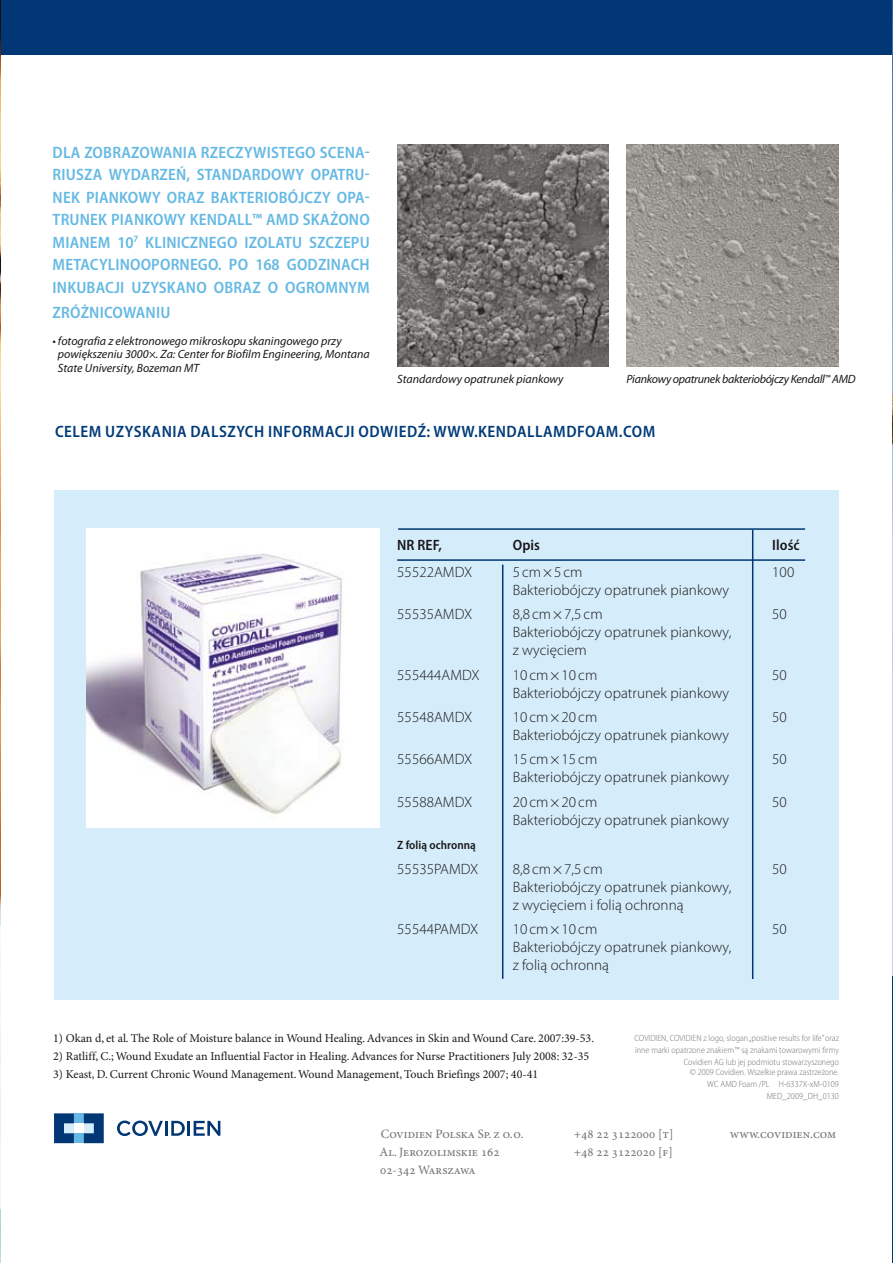
<style>
.page{position:relative;width:893px;height:1263px;background:#fff}
.page>*{position:absolute;margin:0;border:0;box-sizing:border-box;transform-origin:0 0}
.t1{font:600 semi-condensed 16.5px/22.5px "Myriad Pro";letter-spacing:.01em;color:#65b9e4;text-align:justify}
.t2{font:600 semi-condensed 16.5px "Myriad Pro";letter-spacing:.03em;color:#003b79}
.t3{font:300 15px/18px "Myriad Pro";letter-spacing:.005em;color:#1a171b}
.t4{font:600 semi-condensed 15px "Myriad Pro";letter-spacing:.005em;color:#1a171b}
.t5{font:12.75px "Minion Pro";color:#707173}
.t6{font:12px "Minion Pro";color:#1a171b}
.t7{font:italic 12px/13.5px "Myriad Pro";color:#1a171b}
.t8{font:italic 12px "Myriad Pro";letter-spacing:-.025em;color:#1a171b}
.t9{font:600 semi-condensed 12px "Myriad Pro";letter-spacing:.005em;color:#1a171b}
.t10{font:300 semi-condensed 9px/12px "Myriad Pro";color:#74747b;text-align:right}
.t11{font:300 semi-condensed 9px/12px "Myriad Pro";color:#707173;text-align:right}
.s1{font-size:9px}
</style>
<div class="page">
<div style="left:0;top:0;width:893px;height:54px;background:#003774"></div>
<img style="left:0;top:0;width:1px;height:1263px">
<hr style="left:0;top:926px;width:1px;height:282px;background:#fff">
<img style="left:892px;top:0;width:1px;height:828px">
<hr style="left:892px;top:828px;width:1px;height:148px;background:#d5edfa">
<hr style="left:892px;top:976px;width:1px;height:287px;background:#003b79">
<img style="left:627px;top:145px;width:211px;height:221px">
<img style="left:397px;top:145px;width:212px;height:221px">
<div style="left:55px;top:490px;width:784px;height:509px;background:#d5edfa"></div>
<img style="left:86px;top:528px;width:293px;height:300px">
<hr style="left:398px;top:528px;width:407px;height:2px;background:#003774">
<hr style="left:397px;top:559px;width:408px;height:2px;background:#003774">
<hr style="left:502px;top:565px;width:1px;height:414px;background:#003774">
<hr style="left:752px;top:530px;width:1px;height:449px;background:#003774">
<svg style="left:117px;top:1120px;width:46px;height:16px"></svg>
<hr style="left:165px;top:1121px;width:3px;height:15px;background:#003774">
<svg style="left:171px;top:1121px;width:14px;height:15px"></svg>
<hr style="left:187px;top:1121px;width:3px;height:15px;background:#003774">
<svg style="left:194px;top:1121px;width:26px;height:15px"></svg>
<div style="left:74px;top:1113px;width:10px;height:10px;background:#65b9e4"></div>
<div style="left:74px;top:1133px;width:10px;height:10px;background:#65b9e4"></div>
<svg style="left:54px;top:1113px;width:20px;height:30px"></svg>
<svg style="left:84px;top:1113px;width:20px;height:30px"></svg>
<p class="t1" style="left:53px;top:141px;width:319px">DLA ZOBRAZOWANIA RZECZYWISTEGO SCENA-RIUSZA WYDARZEŃ, STANDARDOWY OPATRU-NEK PIANKOWY ORAZ BAKTERIOBÓJCZY OPA-TRUNEK PIANKOWY KENDALL™ AMD</p>
<p class="t1" style="left:53px;top:209px;width:319px;text-align:left;text-indent:250px">SKAŻONO<br>MIANEM 10<sup>7</sup> KLINICZNEGO IZOLATU SZCZEPU<br>METACYLINOOPORNEGO. PO 168 GODZINACH<br>INKUBACJI UZYSKANO OBRAZ O OGROMNYM</p>
<p class="t1" style="left:53px;top:302px;width:119px">ZRÓŻNICOWANIU</p>
<p class="t7" style="left:58px;top:334px;width:313px;text-indent:-6px">• fotografia z elektronowego mikroskopu skaningowego przy powiększeniu 3000×. Za: Center for Biofilm Engineering, Montana<br>State University, Bozeman MT</p>
<p class="t7" style="left:397px;top:372px;width:168px">Standardowy opatrunek piankowy</p>
<p class="t8" style="left:627px;top:372px;width:230px">Piankowy opatrunek bakteriobójczy Kendall<span class="s1">™</span> AMD</p>
<p class="t2" style="left:55px;top:422px;width:393px">CELEM UZYSKANIA DALSZYCH INFORMACJI ODWIEDŹ: WWW</p>
<p class="t2" style="left:474px;top:422px;width:15px">.KENDALL</p>
<p class="t2" style="left:543px;top:422px;width:92px">AMDFOAM.COM</p>
<p class="t4" style="left:397px;top:537px;width:46px">NR REF,</p>
<p class="t4" style="left:513px;top:537px;width:29px">OPIS</p>
<p class="t4" style="left:772px;top:537px;width:29px">ILOŚĆ</p>
<p class="t3" style="left:397px;top:563px;width:77px">55522AMDX</p>
<p class="t3" style="left:513px;top:563px;width:71px">5cm×5cm</p>
<p class="t3" style="left:772px;top:563px;width:24px">100</p>
<p class="t3" style="left:513px;top:581px;width:218px">Bakteriobójczy opatrunek piankowy</p>
<p class="t3" style="left:397px;top:606px;width:77px">55535AMDX</p>
<p class="t3" style="left:513px;top:606px;width:91px">8,8 cm×7,5 cm</p>
<p class="t3" style="left:772px;top:606px;width:16px">50</p>
<p class="t3" style="left:513px;top:624px;width:220px">Bakteriobójczy opatrunek piankowy, z wycięciem</p>
<p class="t3" style="left:397px;top:666px;width:84px">555444AMDX</p>
<p class="t3" style="left:513px;top:666px;width:86px">10cm×10cm</p>
<p class="t3" style="left:772px;top:666px;width:16px">50</p>
<p class="t3" style="left:513px;top:684px;width:218px">Bakteriobójczy opatrunek piankowy</p>
<p class="t3" style="left:397px;top:708px;width:77px">55548AMDX</p>
<p class="t3" style="left:513px;top:708px;width:86px">10cm×20cm</p>
<p class="t3" style="left:772px;top:708px;width:16px">50</p>
<p class="t3" style="left:513px;top:726px;width:218px">Bakteriobójczy opatrunek piankowy</p>
<p class="t3" style="left:397px;top:751px;width:77px">55566AMDX</p>
<p class="t3" style="left:513px;top:751px;width:86px">15cm×15cm</p>
<p class="t3" style="left:772px;top:751px;width:16px">50</p>
<p class="t3" style="left:513px;top:769px;width:218px">Bakteriobójczy opatrunek piankowy</p>
<p class="t3" style="left:397px;top:793px;width:77px">55588AMDX</p>
<p class="t3" style="left:513px;top:793px;width:86px">20cm×20cm</p>
<p class="t3" style="left:772px;top:793px;width:16px">50</p>
<p class="t3" style="left:513px;top:811px;width:218px">Bakteriobójczy opatrunek piankowy</p>
<p class="t9" style="left:397px;top:839px;width:80px">Z FOLIĄ OCHRONNĄ</p>
<p class="t3" style="left:397px;top:860px;width:83px">55535PAMDX</p>
<p class="t3" style="left:513px;top:860px;width:91px">8,8 cm×7,5 cm</p>
<p class="t3" style="left:772px;top:860px;width:16px">50</p>
<p class="t3" style="left:513px;top:878px;width:220px">Bakteriobójczy opatrunek piankowy, z wycięciem i folią ochronną</p>
<p class="t3" style="left:397px;top:920px;width:83px">55544PAMDX</p>
<p class="t3" style="left:513px;top:920px;width:86px">10cm×10cm</p>
<p class="t3" style="left:772px;top:920px;width:16px">50</p>
<p class="t3" style="left:513px;top:938px;width:220px">Bakteriobójczy opatrunek piankowy, z folią ochronną</p>
<p class="t6" style="left:53px;top:1031px;width:542px">1) Okan d, et al. The Role of Moisture balance in Wound Healing. Advances in Skin and Wound Care. 2007:39-53.</p>
<p class="t6" style="left:53px;top:1049px;width:537px">2) Ratliff, C.; Wound Exudate an Influential Factor in Healing. Advances for Nurse Practitioners July 2008: 32-35</p>
<p class="t6" style="left:53px;top:1067px;width:487px">3) Keast, D. Current Chronic Wound Management. Wound Management, Touch Briefings 2007; 40-41</p>
<p class="t10" style="left:635px;top:1032px;width:206px">COVIDIEN, COVIDIEN z logo, slogan „positive results for life” oraz inne marki opatrzone znakiem™ są znakami towarowymi firmy<br>Covidien AG lub jej podmiotu stowarzyszonego</p>
<p class="t11" style="left:690px;top:1066px;width:151px">© 2009 Covidien. Wszelkie prawa zastrzeżone.<br>WC AMD Foam /PL H-6337X-xM-0109<br>MED_2009_DH_0130</p>
<p class="t5" style="left:381px;top:1126px;width:144px">Covidien Polska Sp. z o.o.</p>
<p class="t5" style="left:574px;top:1126px;width:101px">+48 22 3122000 [t]</p>
<p class="t5" style="left:730px;top:1126px;width:108px">www.covidien.com</p>
<p class="t5" style="left:379px;top:1144px;width:122px">Al. Jerozolimskie 162</p>
<p class="t5" style="left:574px;top:1144px;width:100px">+48 22 3122020 [f]</p>
<p class="t5" style="left:380px;top:1162px;width:97px">02-342 Warszawa</p>
</div>
